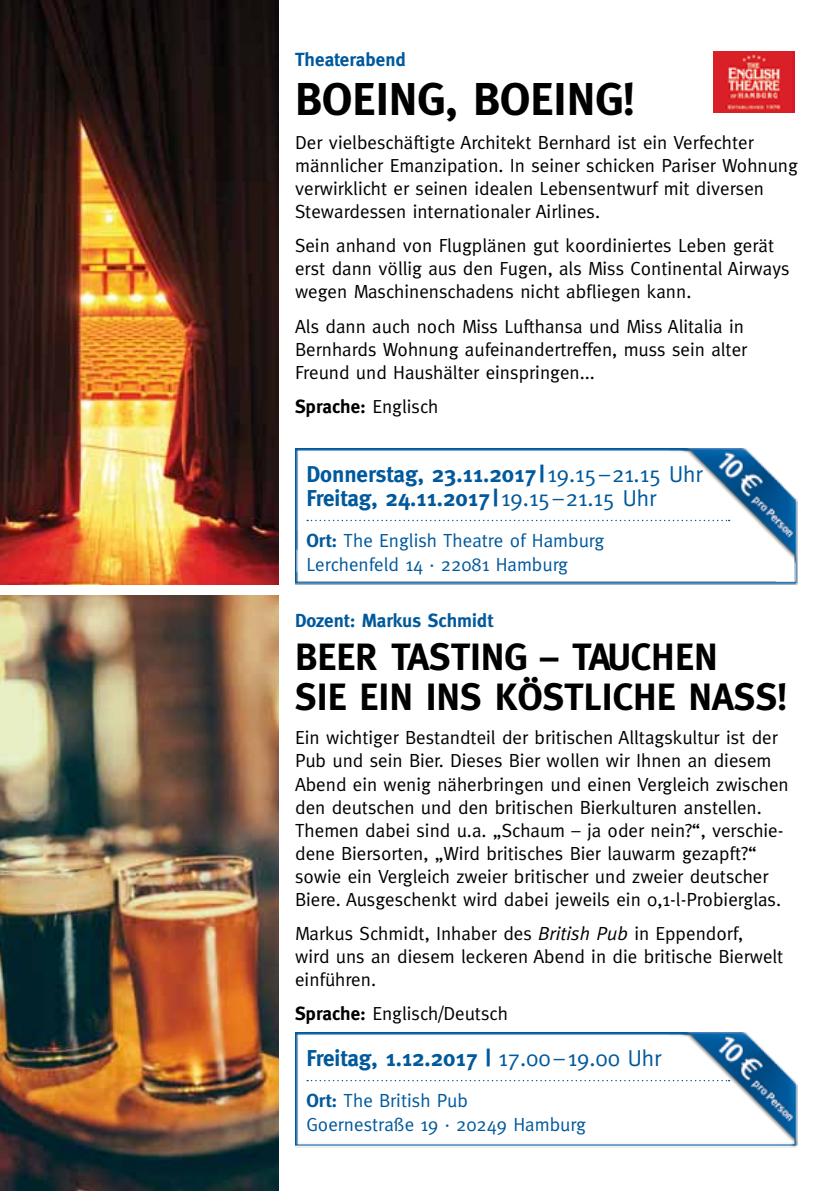
<style>
.page{position:relative;width:840px;height:1191px;background:#fff}
.page>*{position:absolute;margin:0;border:0;box-sizing:border-box;transform-origin:0 0}
.t1{font:700 46px "Meta";color:#000}
.t2{font:700 38px/40px "Meta";letter-spacing:.07em;color:#000}
.t3{font:700 23px/24px "Meta";color:#00599c}
.t4{font:19px/23px "Meta";color:#000}
.t5{font:19px/24px "Meta";color:#00599c}
.t6{font:700 19px "Meta";color:#00599c}
.t7{font:700 19px "Meta";color:#000}
.s1{font-weight:400}
.s2{font-weight:700}
.s3{font-style:italic}
</style>
<div class="page">
<img style="left:0;top:595px;width:278px;height:596px">
<img style="left:0;top:0;width:278px;height:584px">
<img style="left:713px;top:51px;width:81px;height:61px">
<img style="left:295px;top:448px;width:503px;height:137px">
<img style="left:295px;top:1032px;width:503px;height:116px">
<svg style="left:307px;top:1080px;width:422px;height:1px"></svg>
<p class="t6" style="left:295px;top:48px;width:112px">Theaterabend</p>
<h1 class="t1" style="left:295px;top:72px;width:341px">Boeing, Boeing!</h1>
<p class="t4" style="left:295px;top:131px;width:504px">Der vielbeschäftigte Architekt Bernhard ist ein Verfechter männlicher Emanzipation. In seiner schicken Pariser Wohnung verwirklicht er seinen idealen Lebensentwurf mit diversen Stewardessen internationaler Airlines.</p>
<p class="t4" style="left:295px;top:234px;width:495px">Sein anhand von Flugplänen gut koordiniertes Leben gerät erst dann völlig aus den Fugen, als Miss Continental Airways wegen Maschinenschadens nicht abfliegen kann.</p>
<p class="t4" style="left:295px;top:314px;width:453px">Als dann auch noch Miss Lufthansa und Miss Alitalia in<br>Bernhards Wohnung aufeinandertreffen, muss sein alter<br>Freund und Haushälter einspringen...</p>
<p class="t7" style="left:295px;top:395px;width:145px">Sprache: <span class="s1">Englisch</span></p>
<p class="t3" style="left:306px;top:462px;width:397px">Donnerstag, 23.11.2017| <span class="s1">19.15–21.15 Uhr<br></span>Freitag, 24.11.2017| <span class="s1">19.15–21.15 Uhr</span></p>
<p class="t5" style="left:306px;top:528px;width:299px"><span class="s2">Ort:</span> The English Theatre of Hamburg<br>Lerchenfeld 14 · 22081 Hamburg</p>
<p class="t6" style="left:295px;top:609px;width:199px">Dozent: Markus Schmidt</p>
<h2 class="t2" style="left:295px;top:637px;width:493px">Beer Tasting – Tauchen<br>Sie ein ins köstliche Nass!</h2>
<p class="t4" style="left:295px;top:726px;width:495px">Ein wichtiger Bestandteil der britischen Alltagskultur ist der Pub und sein Bier. Dieses Bier wollen wir Ihnen an diesem Abend ein wenig näherbringen und einen Vergleich zwischen den deutschen und den britischen Bierkulturen anstellen.<br>Themen dabei sind u.a. „Schaum – ja oder nein?“, verschie&shy;dene Biersorten, „Wird britisches Bier lauwarm gezapft?“ sowie ein Vergleich zweier britischer und zweier deutscher Biere. Ausgeschenkt wird dabei jeweils ein 0,1-l-Probierglas.</p>
<p class="t4" style="left:295px;top:921px;width:489px">Markus Schmidt, Inhaber des <span class="s3">British Pub</span> in Eppendorf,<br>wird uns an diesem leckeren Abend in die britische Bierwelt einführen.</p>
<p class="t4" style="left:295px;top:1002px;width:214px"><span class="s2">Sprache:</span> Englisch/Deutsch</p>
<p class="t3" style="left:306px;top:1046px;width:356px">Freitag, 1.12.2017 | <span class="s1">17.00– 19.00 Uhr</span></p>
<p class="t5" style="left:306px;top:1088px;width:281px"><span class="s2">Ort:</span> The British Pub<br>Goernestraße 19 · 20249 Hamburg</p>
</div>
